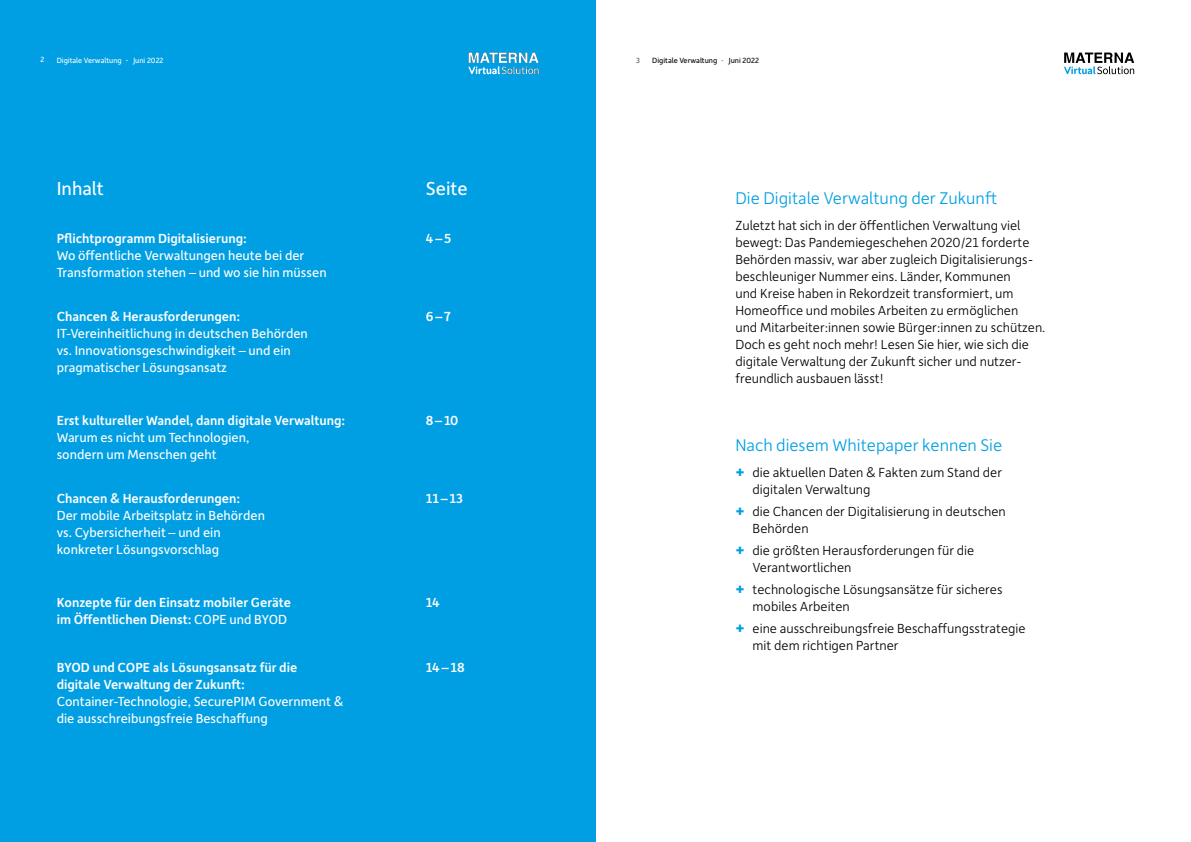
<style>
.page{position:relative;width:1191px;height:842px;background:#fff}
.page>*{position:absolute;margin:0;border:0;box-sizing:border-box;transform-origin:0 0}
.t1{font:20px "Depot New";color:#fff}
.t2{font:300 18px "Depot New";color:#009fe3}
.t3{font:300 14px/17px "Depot New";color:#000}
.t4{font:14px/16.8px "Depot New";color:#fff}
.t5{font:500 14px "Depot New";color:#fff}
.t6{font:8px "Depot New";color:#fff}
.t7{font:8px "Depot New";color:#000}
.t8{font:8px "Depot New";color:#575756}
.s1{font-size:10px}
.s2{font-size:10px;color:#009fe3}
.s3{font-weight:400}
.s4{font-weight:700;font-size:16px;color:#009fe3}
</style>
<div class="page">
<div style="left:0;top:0;width:595px;height:842px;background:#009fe3"></div>
<svg style="left:1064px;top:53px;width:70px;height:21px"></svg>
<svg style="left:468px;top:53px;width:70px;height:21px"></svg>
<p class="t6" style="left:41px;top:55px;width:5px">2</p>
<p class="t6" style="left:57px;top:55px;width:108px">Digitale Verwaltung <span class="s1">·</span> Juni 2022</p>
<p class="t8" style="left:636px;top:55px;width:5px">3</p>
<p class="t7" style="left:652px;top:55px;width:108px">Digitale Verwaltung <span class="s2">·</span> Juni 2022</p>
<h1 class="t1" style="left:57px;top:175px;width:49px">Inhalt</h1>
<h1 class="t1" style="left:426px;top:175px;width:43px">Seite</h1>
<p class="t5" style="left:57px;top:230px;width:192px">Pflichtprogramm Digitalisierung:</p>
<p class="t5" style="left:426px;top:230px;width:27px">4–5</p>
<p class="t4" style="left:57px;top:247px;width:271px">Wo öffentliche Verwaltungen heute bei der<br>Transformation stehen – und wo sie hin müssen</p>
<p class="t5" style="left:57px;top:308px;width:185px">Chancen &amp; Herausforderungen:</p>
<p class="t5" style="left:426px;top:308px;width:26px">6–7</p>
<p class="t4" style="left:57px;top:325px;width:253px">IT-Vereinheitlichung in deutschen Behörden vs. Innovationsgeschwindigkeit – und ein pragmatischer Lösungsansatz</p>
<p class="t5" style="left:57px;top:412px;width:290px">Erst kultureller Wandel, dann digitale Verwaltung:</p>
<p class="t5" style="left:426px;top:412px;width:34px">8–10</p>
<p class="t4" style="left:57px;top:429px;width:194px">Warum es nicht um Technologien, sondern um Menschen geht</p>
<p class="t5" style="left:57px;top:490px;width:185px">Chancen &amp; Herausforderungen:</p>
<p class="t5" style="left:426px;top:490px;width:39px">11–13</p>
<p class="t4" style="left:57px;top:507px;width:210px">Der mobile Arbeitsplatz in Behörden vs. Cybersicherheit – und ein konkreter Lösungsvorschlag</p>
<p class="t5" style="left:57px;top:594px;width:236px">Konzepte für den Einsatz mobiler Geräte</p>
<p class="t5" style="left:426px;top:594px;width:16px">14</p>
<p class="t5" style="left:57px;top:610px;width:232px">im Öffentlichen Dienst: <span class="s3">COPE und BYOD</span></p>
<p class="t5" style="left:57px;top:659px;width:242px">BYOD und COPE als Lösungsansatz für die</p>
<p class="t5" style="left:426px;top:659px;width:40px">14–18</p>
<p class="t5" style="left:57px;top:675px;width:190px">digitale Verwaltung der Zukunft:</p>
<p class="t4" style="left:57px;top:692px;width:288px">Container-Technologie, SecurePIM Government &amp; die ausschreibungsfreie Beschaffung</p>
<p class="t2" style="left:735px;top:187px;width:263px">Die Digitale Verwaltung der Zukunft</p>
<p class="t3" style="left:735px;top:217px;width:311px">Zuletzt hat sich in der öffentlichen Verwaltung viel bewegt: Das Pandemiegeschehen 2020/21 forderte Behörden massiv, war aber zugleich Digitalisierungs&shy;beschleuniger Nummer eins. Länder, Kommunen<br>und Kreise haben in Rekordzeit transformiert, um Homeoffice und mobiles Arbeiten zu ermöglichen<br>und Mitarbeiter:innen sowie Bürger:innen zu schützen.<br>Doch es geht noch mehr! Lesen Sie hier, wie sich die digitale Verwaltung der Zukunft sicher und nutzer&shy;freundlich ausbauen lässt!</p>
<p class="t2" style="left:735px;top:434px;width:268px">Nach diesem Whitepaper kennen Sie</p>
<p class="t3" style="left:752px;top:464px;width:251px;text-indent:-17px"><span class="s4">+</span> die aktuellen Daten &amp; Fakten zum Stand der digitalen Verwaltung</p>
<p class="t3" style="left:752px;top:503px;width:255px;text-indent:-17px"><span class="s4">+</span> die Chancen der Digitalisierung in deutschen<br>Behörden</p>
<p class="t3" style="left:752px;top:542px;width:223px;text-indent:-17px"><span class="s4">+</span> die größten Herausforderungen für die<br>Verantwortlichen</p>
<p class="t3" style="left:752px;top:581px;width:251px;text-indent:-17px"><span class="s4">+</span> technologische Lösungsansätze für sicheres mobiles Arbeiten</p>
<p class="t3" style="left:752px;top:620px;width:274px;text-indent:-17px"><span class="s4">+</span> eine ausschreibungsfreie Beschaffungsstrategie mit dem richtigen Partner</p>
</div>
